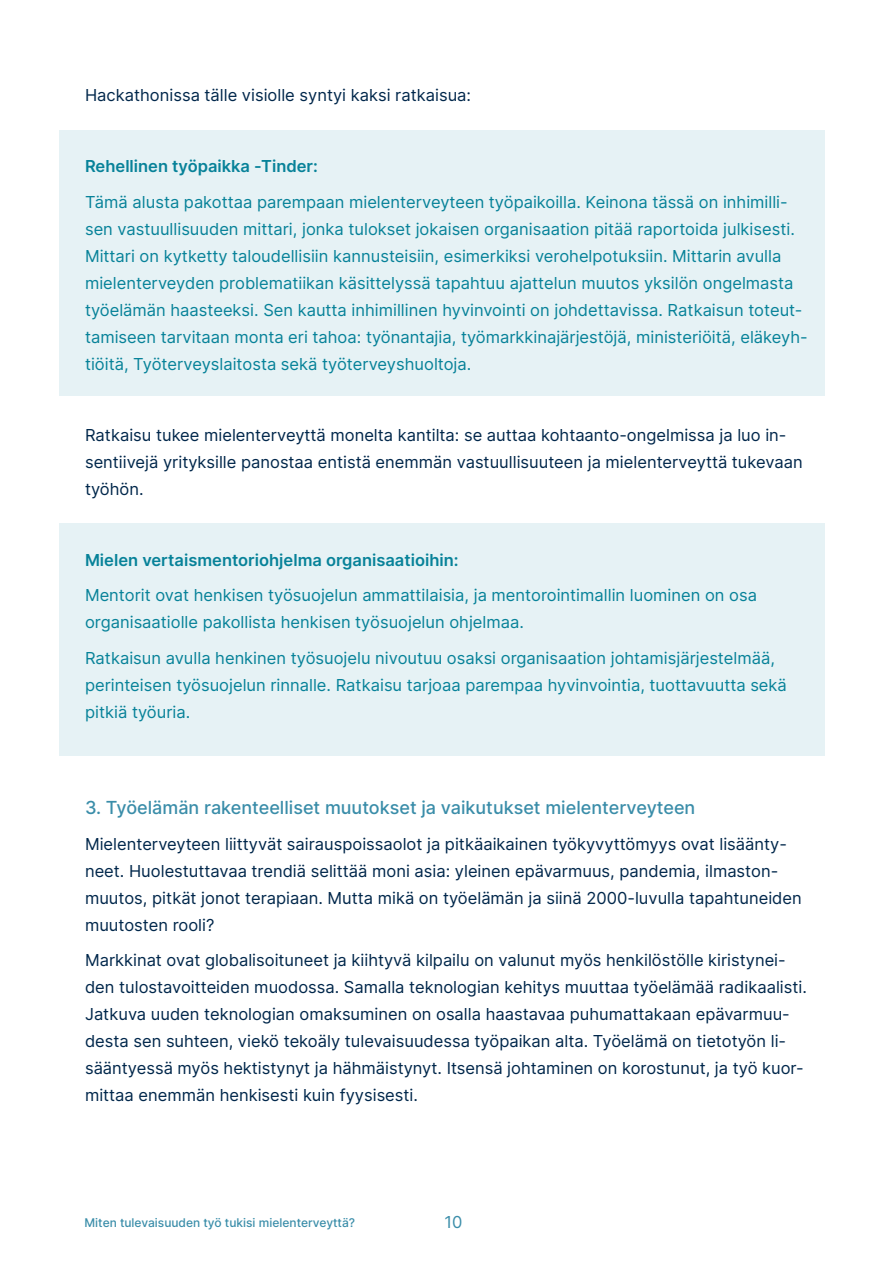
<style>
.page{position:relative;width:893px;height:1263px;background:#fff}
.page>*{position:absolute;margin:0;border:0;box-sizing:border-box;transform-origin:0 0}
.t1{font:500 18px "Inter";color:#3a8da9}
.t2{font:16.5px/27px "Inter";color:#00274b}
.t3{font:16.5px/27px "Inter";color:#078299}
.t4{font:600 16.5px "Inter";color:#078299}
.t5{font:16.5px "Inter";color:#3a8da9}
.t6{font:500 12px "Inter";color:#3a8da9}
</style>
<div class="page">
<div style="left:60px;top:130px;width:765px;height:265px;background:#e6f2f5"></div>
<div style="left:60px;top:523px;width:765px;height:232px;background:#e6f2f5"></div>
<p class="t2" style="left:85px;top:81px;width:388px">Hackathonissa tälle visiolle syntyi kaksi ratkaisua:</p>
<p class="t4" style="left:85px;top:154px;width:234px">Rehellinen työpaikka -Tinder:</p>
<p class="t3" style="left:85px;top:188px;width:724px">Tämä alusta pakottaa parempaan mielenterveyteen työpaikoilla. Keinona tässä on inhimilli&shy;sen vastuullisuuden mittari, jonka tulokset jokaisen organisaation pitää raportoida julkisesti.<br>Mittari on kytketty taloudellisiin kannusteisiin, esimerkiksi verohelpotuksiin. Mittarin avulla mielenterveyden problematiikan käsittelyssä tapahtuu ajattelun muutos yksilön ongelmasta työelämän haasteeksi. Sen kautta inhimillinen hyvinvointi on johdettavissa. Ratkaisun toteut&shy;tamiseen tarvitaan monta eri tahoa: työnantajia, työmarkkinajärjestöjä, ministeriöitä, eläkeyh&shy;tiöitä, Työterveyslaitosta sekä työterveyshuoltoja.</p>
<p class="t2" style="left:85px;top:421px;width:719px">Ratkaisu tukee mielenterveyttä monelta kantilta: se auttaa kohtaanto-ongelmissa ja luo in&shy;sentiivejä yrityksille panostaa entistä enemmän vastuullisuuteen ja mielenterveyttä tukevaan työhön.</p>
<p class="t4" style="left:85px;top:548px;width:375px">Mielen vertaismentoriohjelma organisaatioihin:</p>
<p class="t3" style="left:85px;top:581px;width:673px">Mentorit ovat henkisen työsuojelun ammattilaisia, ja mentorointimallin luominen on osa organisaatiolle pakollista henkisen työsuojelun ohjelmaa.</p>
<p class="t3" style="left:85px;top:644px;width:703px">Ratkaisun avulla henkinen työsuojelu nivoutuu osaksi organisaation johtamisjärjestelmää, perinteisen työsuojelun rinnalle. Ratkaisu tarjoaa parempaa hyvinvointia, tuottavuutta sekä pitkiä työuria.</p>
<p class="t1" style="left:85px;top:794px;width:612px">3. Työelämän rakenteelliset muutokset ja vaikutukset mielenterveyteen</p>
<p class="t2" style="left:85px;top:830px;width:718px">Mielenterveyteen liittyvät sairauspoissaolot ja pitkäaikainen työkyvyttömyys ovat lisäänty&shy;neet. Huolestuttavaa trendiä selittää moni asia: yleinen epävarmuus, pandemia, ilmaston&shy;muutos, pitkät jonot terapiaan. Mutta mikä on työelämän ja siinä 2000-luvulla tapahtuneiden muutosten rooli?</p>
<p class="t2" style="left:85px;top:946px;width:723px">Markkinat ovat globalisoituneet ja kiihtyvä kilpailu on valunut myös henkilöstölle kiristynei&shy;den tulostavoitteiden muodossa. Samalla teknologian kehitys muuttaa työelämää radikaalisti.<br>Jatkuva uuden teknologian omaksuminen on osalla haastavaa puhumattakaan epävarmuu&shy;desta sen suhteen, viekö tekoäly tulevaisuudessa työpaikan alta. Työelämä on tietotyön li&shy;sääntyessä myös hektistynyt ja hähmäistynyt. Itsensä johtaminen on korostunut, ja työ kuor&shy;mittaa enemmän henkisesti kuin fyysisesti.</p>
<p class="t6" style="left:85px;top:1214px;width:272px">Miten tulevaisuuden työ tukisi mielenterveyttä?</p>
<p class="t5" style="left:444px;top:1210px;width:19px">10</p>
</div>
